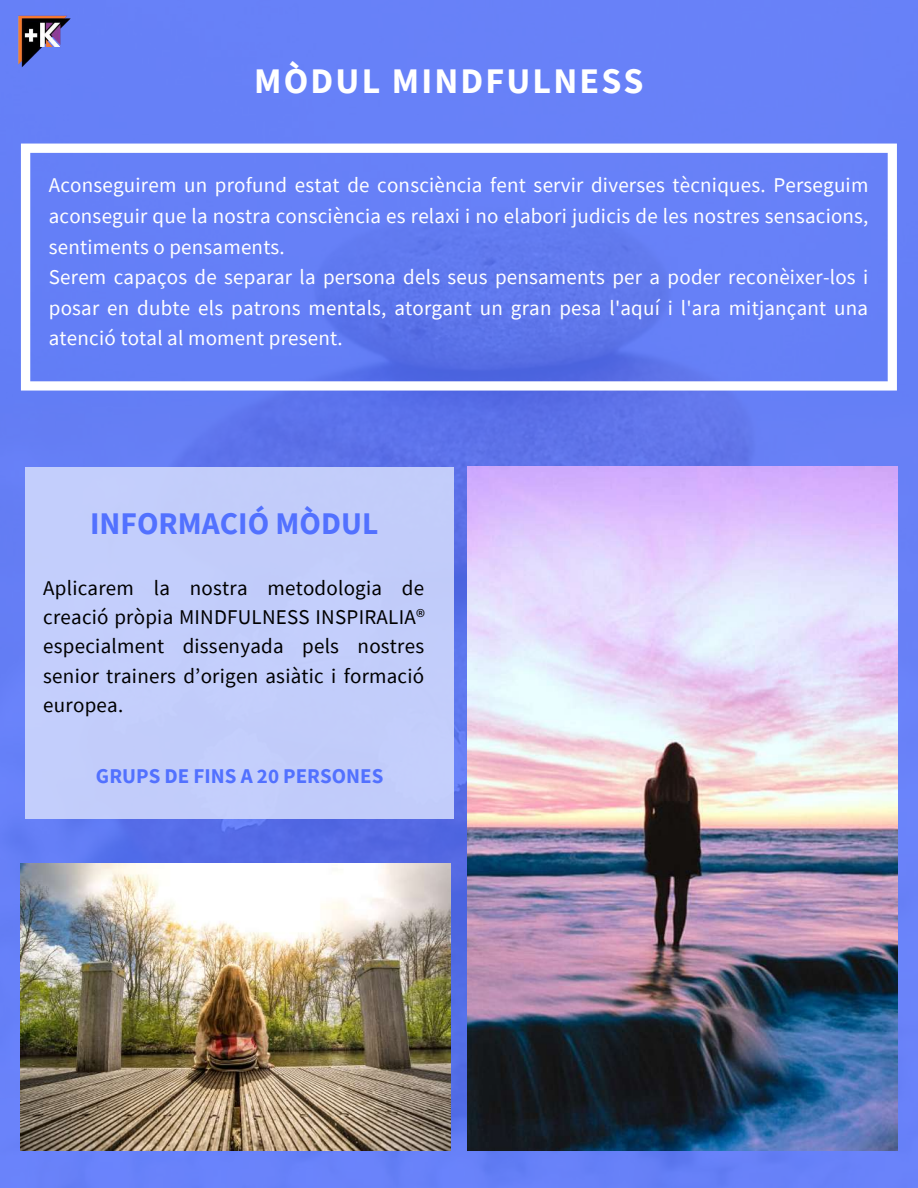
<style>
.page{position:relative;width:918px;height:1188px;background:#fff}
.page>*{position:absolute;margin:0;border:0;box-sizing:border-box;transform-origin:0 0}
.t1{font:700 36px "Source Sans Pro";letter-spacing:.06em;color:#fff}
.t2{font:700 31.5px "Source Sans Pro";color:#5271ff}
.t3{font:21px/30.6px "Source Sans Pro";letter-spacing:.01em;color:#fff}
.t4{font:21px/29.2px "Source Sans Pro";letter-spacing:.01em;color:#000;text-align:justify}
.t5{font:700 21px "Source Sans Pro";color:#5271ff}
</style>
<div class="page">
<img style="left:0;top:0;width:918px;height:1188px">
<svg style="left:21px;top:144px;width:876px;height:247px;background:#7188f4"></svg>
<img style="left:8px;top:8px;width:72px;height:69px">
<img style="left:467px;top:467px;width:430px;height:684px">
<img style="left:20px;top:863px;width:430px;height:287px">
<div style="left:25px;top:467px;width:428px;height:351px;background:#c3cdfb"></div>
<h1 class="t1" style="left:254px;top:58px;width:391px">MÒDUL MINDFULNESS</h1>
<p class="t3" style="left:49px;top:170px;width:821px">Aconseguirem un profund estat de consciència fent servir diverses tècniques. Perseguim aconseguir que la nostra consciència es relaxi i no elabori judicis de les nostres sensacions, sentiments o pensaments.<br>Serem capaços de separar la persona dels seus pensaments per a poder reconèixer-los i posar en dubte els patrons mentals, atorgant un gran pesa l'aquí i l'ara mitjançant una atenció total al moment present.</p>
<h2 class="t2" style="left:90px;top:503px;width:290px">INFORMACIÓ MÒDUL</h2>
<p class="t4" style="left:43px;top:573px;width:383px">Aplicarem la nostra metodologia de creació pròpia MINDFULNESS INSPIRALIA® especialment dissenyada pels nostres senior trainers d’origen asiàtic i formació europea.</p>
<p class="t5" style="left:96px;top:762px;width:289px">GRUPS DE FINS A 20 PERSONES</p>
</div>
